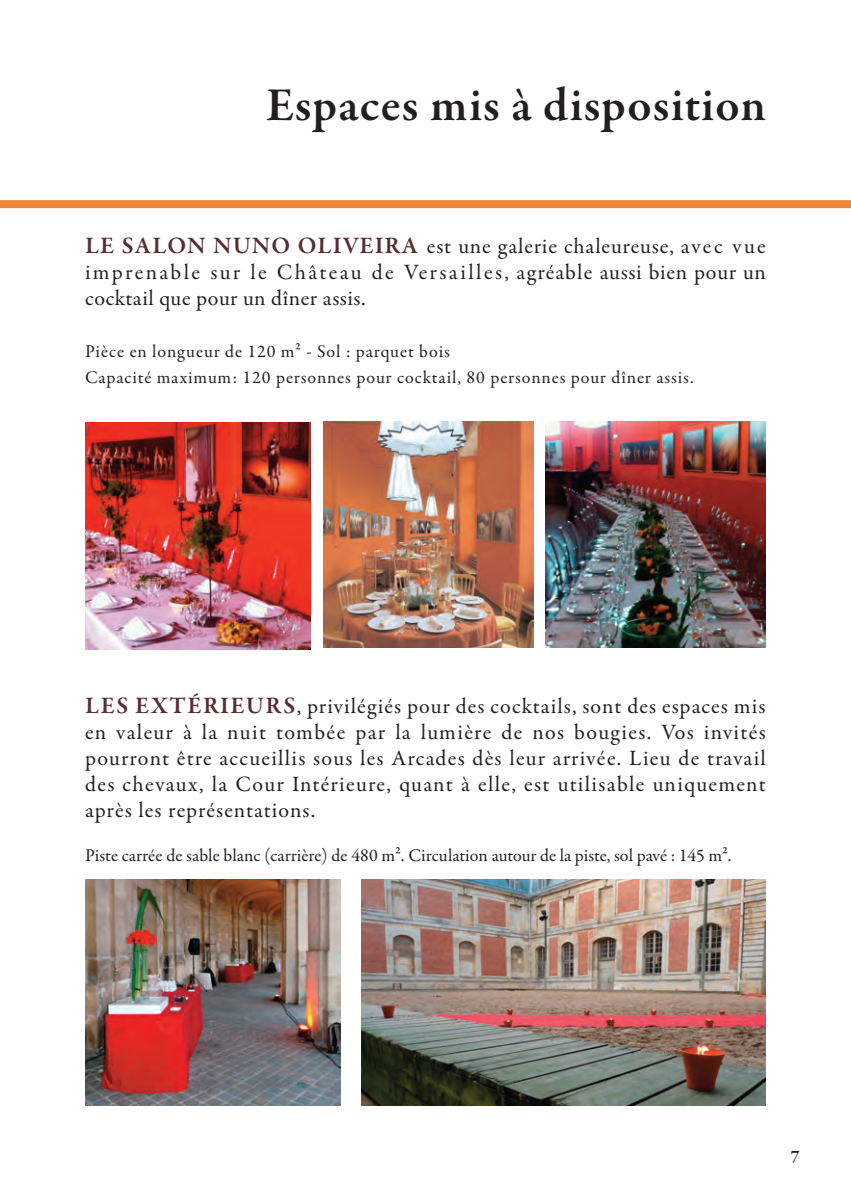
<style>
.page{position:relative;width:851px;height:1191px;background:#fff}
.page>*{position:absolute;margin:0;border:0;box-sizing:border-box;transform-origin:0 0}
.t1{font:600 48px "Garamond Premr Pro";letter-spacing:.025em;color:#231f20}
.t2{font:22px/26px "Garamond Premr Pro";letter-spacing:.04em;color:#231f20;text-align:justify}
.t3{font:18px/26px "Garamond Premr Pro";letter-spacing:.04em;color:#231f20}
.t4{font:18px "Garamond Premr Pro";color:#231f20}
.t5{font:600 18px "Garamond Premr Pro";color:#231f20}
.s1{font-weight:600;font-size:24px;color:#582c30}
</style>
<div class="page">
<div style="left:0;top:200px;width:850px;height:8px;background:#ef8739"></div>
<img style="left:323px;top:421px;width:210px;height:227px">
<img style="left:545px;top:421px;width:220px;height:227px">
<img style="left:362px;top:879px;width:403px;height:227px">
<img style="left:85px;top:879px;width:255px;height:227px">
<img style="left:85px;top:423px;width:225px;height:226px">
<h1 class="t1" style="left:266px;top:86px;width:501px">Espaces mis à disposition</h1>
<p class="t2" style="left:85px;top:235px;width:682px"><span class="s1">LE SALON NUNO OLIVEIRA</span> est une galerie chaleureuse, avec vue imprenable sur le Château de Versailles, agréable aussi bien pour un cocktail que pour un dîner assis.</p>
<p class="t3" style="left:85px;top:340px;width:610px">Pièce en longueur de 120 m² - Sol : parquet bois<br>Capacité maximum: 120 personnes pour cocktail, 80 personnes pour dîner assis.</p>
<p class="t2" style="left:85px;top:695px;width:682px"><span class="s1">LES EXTÉRIEURS</span>, privilégiés pour des cocktails, sont des espaces mis en valeur à la nuit tombée par la lumière de nos bougies. Vos invités pourront être accueillis sous les Arcades dès leur arrivée. Lieu de travail des chevaux, la Cour Intérieure, quant à elle, est utilisable uniquement après les représentations.</p>
<p class="t4" style="left:85px;top:848px;width:647px">Piste carrée de sable blanc (carrière) de 480 m². Circulation autour de la piste, sol pavé : 145 m².</p>
<p class="t5" style="left:790px;top:1149px;width:10px">7</p>
</div>
